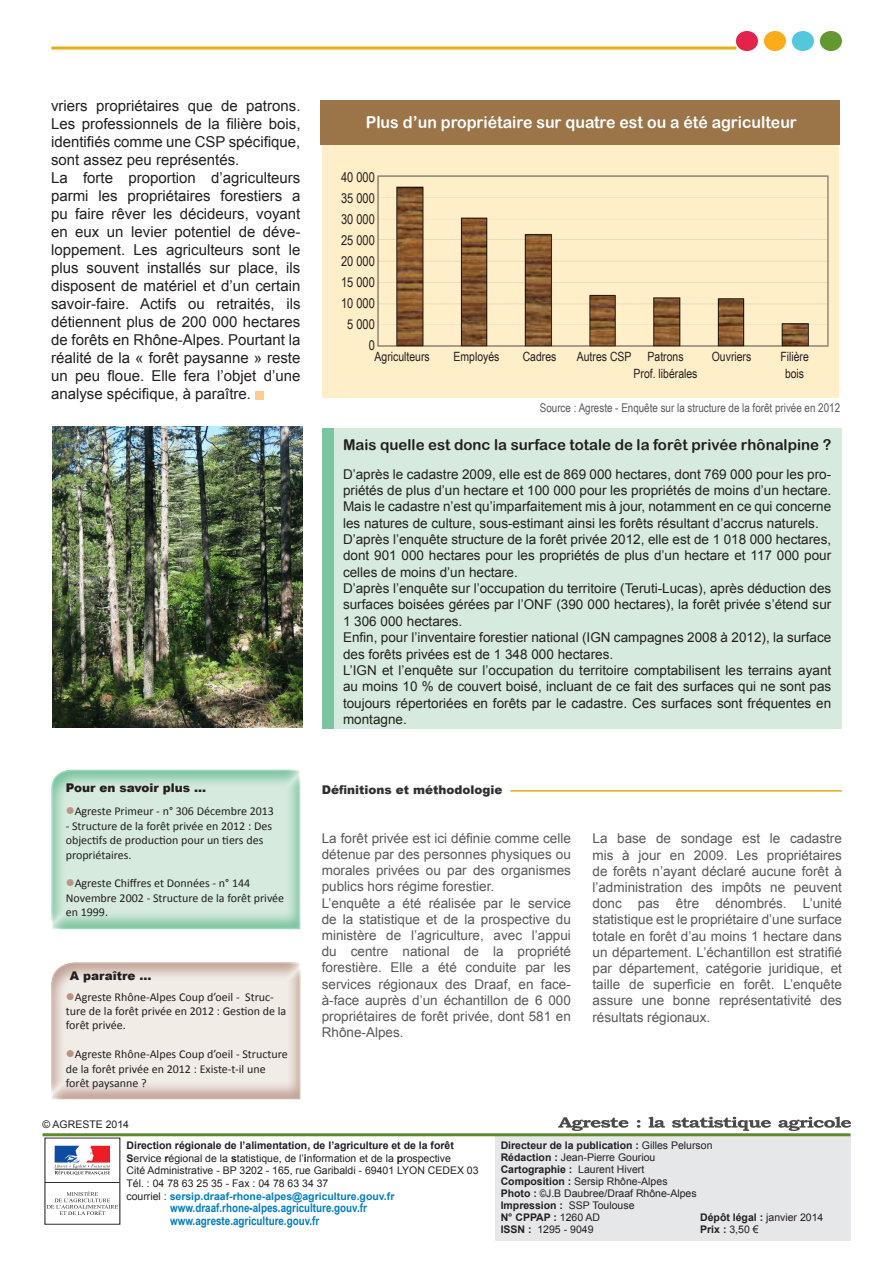
<style>
.page{position:relative;width:893px;height:1263px;background:#fff}
.page>*{position:absolute;margin:0;border:0;box-sizing:border-box;transform-origin:0 0}
.t1{font:16.5px "Arial Rounded MT Bold";color:#fff;scale:.96 1}
.t2{font:15px/18px "Arial";color:#231f20;text-align:justify}
.t3{font:15px "Arial Rounded MT Bold";color:#231f20}
.t4{font:13.5px/16.4px "Arial";color:#231f20;text-align:justify}
.t5{font:13.5px/16.2px "Arial";color:#57585a;text-align:justify}
.t6{font:13.5px "Arial Narrow";color:#231f20}
.t7{font:12.75px "Arial Narrow";color:#231f20}
.t8{font:12px/14.4px "Calibri";color:#231f20}
.t9{font:700 12px "Arial Narrow";color:#007ec3}
.t10{font:12px "Arial Narrow";color:#57585a}
.t11{font:900 12px "Arial";color:#231f20}
.t12{font:900 12px "Arial";color:#312f30}
.t13{font:10.5px "Arial";color:#231f20}
.t14{font:700 10.5px "Arial";color:#231f20}
.t15{font:700 10.5px "Arial";color:#007ec3}
.s1{color:#b99586}
.s2{font-weight:700}
.s3{font-weight:400;color:#231f20}
.s4{font-weight:400}
.s5{font-family:"Arial Narrow"}
</style>
<div class="page">
<div style="left:495px;top:1134px;width:355px;height:106px;background:#e6e7e9"></div>
<svg style="left:558px;top:1117px;width:71px;height:14px"></svg>
<svg style="left:637px;top:1120px;width:3px;height:8px"></svg>
<svg style="left:649px;top:1117px;width:16px;height:11px"></svg>
<svg style="left:672px;top:1117px;width:99px;height:14px"></svg>
<svg style="left:778px;top:1117px;width:73px;height:14px"></svg>
<svg style="left:54px;top:1146px;width:56px;height:29px"></svg>
<hr style="left:45px;top:1182px;width:75px;height:1px;background:#231f20">
<svg style="left:47px;top:1191px;width:71px;height:24px"></svg>
<hr style="left:43px;top:1133px;width:807px;height:3px;background:#5d8b2d">
<div style="left:736px;top:31px;width:22px;height:20px;background:#e5234a;border-radius:50%"></div>
<div style="left:764px;top:31px;width:22px;height:20px;background:#faad19;border-radius:50%"></div>
<div style="left:792px;top:31px;width:22px;height:20px;background:#53c7db;border-radius:50%"></div>
<div style="left:820px;top:31px;width:22px;height:20px;background:#64982f;border-radius:50%"></div>
<hr style="left:51px;top:47px;width:685px;height:3px;background:#e8ae0f">
<hr style="left:510px;top:790px;width:332px;height:2px;background:#e8ae0f">
<div style="left:51px;top:959px;width:252px;height:141px;background:#b99586;opacity:.75"></div>
<div style="left:51px;top:765px;width:252px;height:165px;background:#009e57;opacity:.43"></div>
<div style="left:322px;top:428px;width:520px;height:301px;background:#d6ebde"></div>
<div style="left:322px;top:428px;width:12px;height:301px;background:#7bc4a0"></div>
<div style="left:255px;top:391px;width:9px;height:8px;background:#fdcd8e"></div>
<img style="left:53px;top:426px;width:249px;height:301px">
<div style="left:320px;top:100px;width:521px;height:299px;background:#feefc9;border:2px solid #fff"></div>
<div style="left:321px;top:100px;width:519px;height:45px;background:#9b7447"></div>
<img style="left:348px;top:100px;width:493px;height:299px">
<p class="t2" style="left:51px;top:97px;width:251px">vriers propriétaires que de patrons.<br>Les professionnels de la filière bois, identifiés comme une CSP spécifique, sont assez peu représentés.</p>
<p class="t2" style="left:51px;top:169px;width:251px">La forte proportion d’agriculteurs parmi les propriétaires forestiers a pu faire rêver les décideurs, voyant en eux un levier potentiel de déve&shy;loppement. Les agriculteurs sont le plus souvent installés sur place, ils disposent de matériel et d’un certain savoir-faire. Actifs ou retraités, ils détiennent plus de 200 000 hectares de forêts en Rhône-Alpes. Pourtant la réalité de la « forêt paysanne » reste un peu floue. Elle fera l’objet d’une analyse spécifique, à paraître.</p>
<p class="t1" style="left:366px;top:113px;width:451px">Plus d’un propriétaire sur quatre est ou a été agriculteur</p>
<p class="t6" style="left:341px;top:168px;width:35px">40 000</p>
<p class="t6" style="left:341px;top:189px;width:35px">35 000</p>
<p class="t6" style="left:341px;top:210px;width:35px">30 000</p>
<p class="t6" style="left:341px;top:231px;width:35px">25 000</p>
<p class="t6" style="left:341px;top:252px;width:35px">20 000</p>
<p class="t6" style="left:341px;top:273px;width:35px">15 000</p>
<p class="t6" style="left:341px;top:294px;width:35px">10 000</p>
<p class="t6" style="left:347px;top:315px;width:29px">5 000</p>
<p class="t6" style="left:369px;top:336px;width:8px">0</p>
<p class="t7" style="left:375px;top:347px;width:57px">Agriculteurs</p>
<p class="t7" style="left:454px;top:347px;width:47px">Employés</p>
<p class="t7" style="left:523px;top:347px;width:35px">Cadres</p>
<p class="t7" style="left:577px;top:347px;width:56px">Autres CSP</p>
<p class="t7" style="left:648px;top:347px;width:38px">Patrons</p>
<p class="t7" style="left:712px;top:347px;width:41px">Ouvriers</p>
<p class="t7" style="left:780px;top:347px;width:30px">Filière</p>
<p class="t7" style="left:634px;top:364px;width:65px">Prof. libérales</p>
<p class="t7" style="left:785px;top:364px;width:21px">bois</p>
<p class="t10" style="left:540px;top:399px;width:302px">Source : Agreste - Enquête sur la structure de la forêt privée en 2012</p>
<p class="t3" style="left:343px;top:436px;width:490px">Mais quelle est donc la surface totale de la forêt privée rhônalpine ?</p>
<p class="t4" style="left:343px;top:466px;width:490px">D’après le cadastre 2009, elle est de 869 000 hectares, dont 769 000 pour les pro&shy;priétés de plus d’un hectare et 100 000 pour les propriétés de moins d’un hectare.<br>Mais le cadastre n’est qu’imparfaitement mis à jour, notamment en ce qui concerne les natures de culture, sous-estimant ainsi les forêts résultant d’accrus naturels.</p>
<p class="t4" style="left:343px;top:531px;width:490px">D’après l’enquête structure de la forêt privée 2012, elle est de 1 018 000 hectares, dont 901 000 hectares pour les propriétés de plus d’un hectare et 117 000 pour celles de moins d’un hectare.</p>
<p class="t4" style="left:343px;top:580px;width:490px">D’après l’enquête sur l’occupation du territoire (Teruti-Lucas), après déduction des surfaces boisées gérées par l’ONF (390 000 hectares), la forêt privée s’étend sur 1 306 000 hectares.</p>
<p class="t4" style="left:343px;top:629px;width:490px">Enfin, pour l’inventaire forestier national (IGN campagnes 2008 à 2012), la surface des forêts privées est de 1 348 000 hectares.</p>
<p class="t4" style="left:343px;top:662px;width:490px">L’IGN et l’enquête sur l’occupation du territoire comptabilisent les terrains ayant au moins 10 % de couvert boisé, incluant de ce fait des surfaces qui ne sont pas toujours répertoriées en forêts par le cadastre. Ces surfaces sont fréquentes en montagne.</p>
<p class="t11" style="left:66px;top:779px;width:142px">Pour en savoir plus ...</p>
<p class="t8" style="left:66px;top:804px;width:210px"><span class="s1">●</span>Agreste Primeur - n° 306 Décembre 2013</p>
<p class="t8" style="left:66px;top:819px;width:208px">- Structure de la forêt privée en 2012 : Des objectifs de production pour un tiers des propriétaires.</p>
<p class="t8" style="left:66px;top:876px;width:220px"><span class="s1">●</span>Agreste Chiffres et Données - n° 144<br>Novembre 2002 - Structure de la forêt privée en 1999.</p>
<p class="t11" style="left:70px;top:967px;width:83px">A paraître ...</p>
<p class="t8" style="left:66px;top:989px;width:222px"><span class="s1">●</span>Agreste Rhône-Alpes Coup d’oeil - Struc&shy;ture de la forêt privée en 2012 : Gestion de la forêt privée.</p>
<p class="t8" style="left:66px;top:1047px;width:223px"><span class="s1">●</span>Agreste Rhône-Alpes Coup d’oeil - Structure de la forêt privée en 2012 : Existe-t-il une forêt paysanne ?</p>
<p class="t12" style="left:322px;top:781px;width:182px">Définitions et méthodologie</p>
<p class="t5" style="left:322px;top:830px;width:251px">La forêt privée est ici définie comme celle détenue par des personnes physiques ou morales privées ou par des organismes publics hors régime forestier.</p>
<p class="t5" style="left:322px;top:895px;width:251px">L’enquête a été réalisée par le service de la statistique et de la prospective du ministère de l’agriculture, avec l’appui du centre national de la propriété forestière. Elle a été conduite par les services régionaux des Draaf, en face&shy;à-face auprès d’un échantillon de 6 000 propriétaires de forêt privée, dont 581 en Rhône-Alpes.</p>
<p class="t5" style="left:592px;top:831px;width:251px">La base de sondage est le cadastre mis à jour en 2009. Les propriétaires de forêts n’ayant déclaré aucune forêt à l’administration des impôts ne peuvent donc pas être dénombrés. L’unité statistique est le propriétaire d’une surface totale en forêt d’au moins 1 hectare dans un département. L’échantillon est stratifié par département, catégorie juridique, et taille de superficie en forêt. L’enquête assure une bonne représentativité des résultats régionaux.</p>
<p class="t13" style="left:43px;top:1117px;width:88px">© AGRESTE 2014</p>
<p class="t14" style="left:126px;top:1138px;width:329px">Direction régionale de l’alimentation, de l’agriculture et de la forêt</p>
<p class="t13" style="left:126px;top:1151px;width:326px"><span class="s2">S</span>ervice <span class="s2">r</span>égional de la <span class="s2">s</span>tatistique, de l’<span class="s2">i</span>nformation et de la <span class="s2">p</span>rospective</p>
<p class="t13" style="left:126px;top:1164px;width:354px">Cité Administrative - BP 3202 - 165, rue Garibaldi - 69401 LYON CEDEX 03</p>
<p class="t13" style="left:126px;top:1176px;width:203px">Tél. : 04 78 63 25 35 - Fax : 04 78 63 34 37</p>
<p class="t15" style="left:126px;top:1189px;width:269px"><span class="s3">courriel :</span> sersip.draaf-rhone-alpes@agriculture.gouv.fr</p>
<p class="t9" style="left:170px;top:1199px;width:198px">www.draaf.rhone-alpes.agriculture.gouv.fr</p>
<p class="t9" style="left:170px;top:1211px;width:151px">www.agreste.agriculture.gouv.fr</p>
<p class="t14" style="left:501px;top:1139px;width:213px">Directeur de la publication : <span class="s4">Gilles Pelurson</span></p>
<p class="t13" style="left:501px;top:1151px;width:156px"><span class="s2">Rédaction :</span> Jean-Pierre Gouriou</p>
<p class="t14" style="left:501px;top:1163px;width:145px">Cartographie : <span class="s4">Laurent Hivert</span></p>
<p class="t13" style="left:501px;top:1175px;width:168px"><span class="s2">Composition :</span> Sersip Rhône-Alpes</p>
<p class="t13" style="left:501px;top:1187px;width:197px"><span class="s2">Photo :</span> <span class="s5">©</span>J.B Daubree/Draaf Rhône-Alpes</p>
<p class="t14" style="left:501px;top:1199px;width:135px">Impression : <span class="s4">SSP Toulouse</span></p>
<p class="t14" style="left:501px;top:1211px;width:101px">N° CPPAP : <span class="s4">1260 AD</span></p>
<p class="t14" style="left:700px;top:1211px;width:125px">Dépôt légal : <span class="s4">janvier 2014</span></p>
<p class="t13" style="left:501px;top:1223px;width:94px"><span class="s2">ISSN :</span> 1295 - 9049</p>
<p class="t14" style="left:700px;top:1223px;width:60px">Prix : <span class="s4">3,50 €</span></p>
</div>
